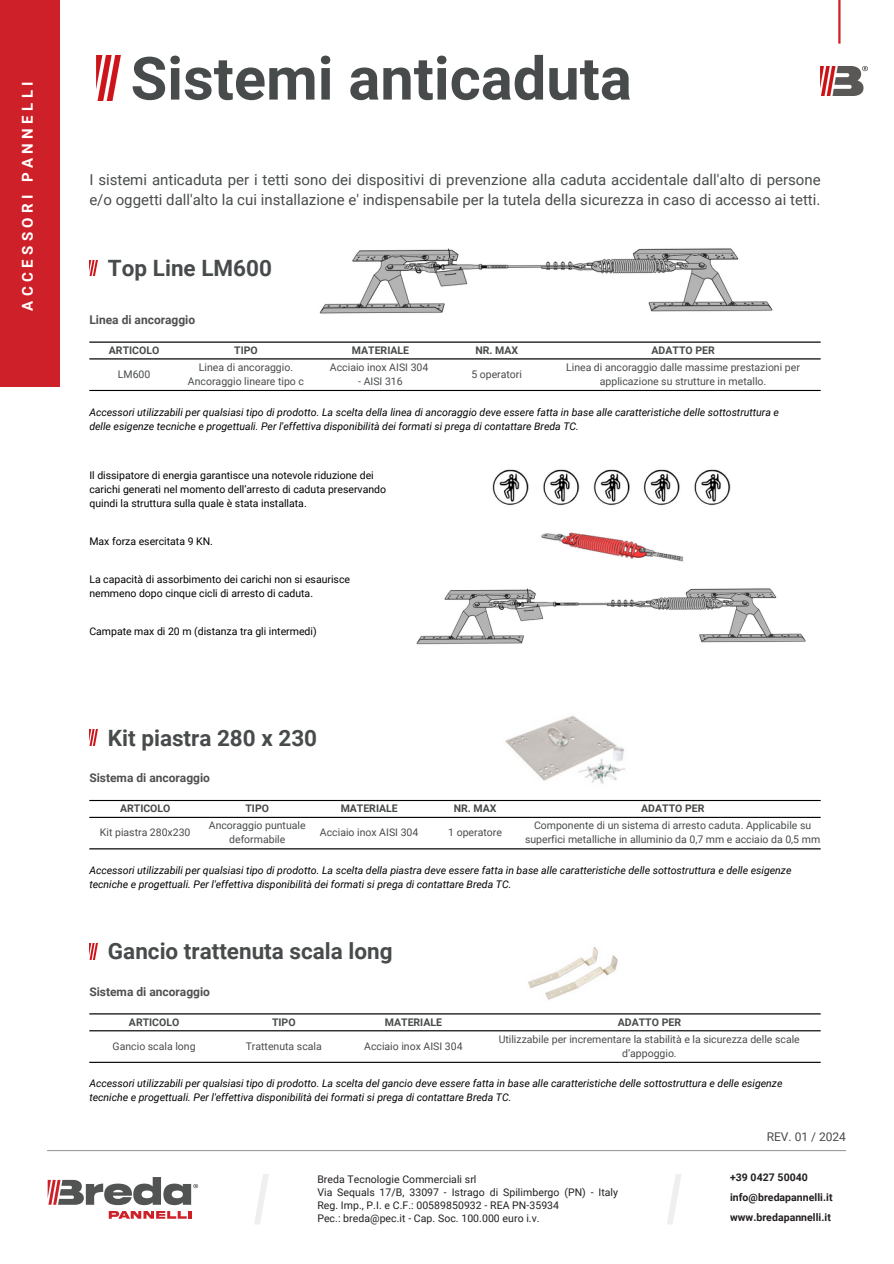
<style>
.page{position:relative;width:894px;height:1264px;background:#fff}
.page>*{position:absolute;margin:0;border:0;box-sizing:border-box;transform-origin:0 0}
.t1{font:700 59.55px "Roboto";color:#484b4c}
.t2{font:700 22.5px "Roboto";color:#484b4c}
.t3{font:15px/20.2px "Roboto";color:#484b4c}
.t4{font:700 15px "Roboto";letter-spacing:.295em;color:#fff}
.t5{font:700 12px "Roboto";color:#505050}
.t6{font:12px "Roboto";color:#484b4c}
.t7{font:italic 10.5px/14px "Roboto";color:#000}
.t8{font:10.5px/14px "Roboto";color:#484b4c;text-align:center}
.t9{font:10.5px/14px "Roboto";color:#000}
.t10{font:10.5px/13.2px "Roboto";letter-spacing:.005em;color:#231f20}
.t11{font:700 10.5px "Roboto";color:#484b4c}
.t12{font:700 10.5px/20.1px "Roboto";letter-spacing:.005em;color:#231f20}
</style>
<div class="page">
<div style="left:0;top:0;width:60px;height:387px;background:#ce2028"></div>
<hr style="left:838px;top:0;width:2px;height:44px;background:#cf2028">
<img style="left:820px;top:66px;width:47px;height:29px">
<svg style="left:48px;top:1177px;width:150px;height:41px"></svg>
<svg style="left:254px;top:1174px;width:15px;height:50px"></svg>
<svg style="left:667px;top:1174px;width:14px;height:50px"></svg>
<hr style="left:47px;top:1149px;width:798px;height:2px;background:#9d9d9c">
<img style="left:97px;top:56px;width:23px;height:45px">
<img style="left:89px;top:260px;width:8px;height:16px">
<hr style="left:89px;top:341px;width:731px;height:1px;background:#000">
<hr style="left:89px;top:358px;width:731px;height:1px;background:#000">
<hr style="left:89px;top:390px;width:731px;height:1px;background:#000">
<img style="left:492px;top:469px;width:239px;height:37px">
<img style="left:541px;top:532px;width:143px;height:30px">
<img style="left:416px;top:588px;width:390px;height:57px">
<img style="left:319px;top:248px;width:454px;height:66px">
<img style="left:89px;top:729px;width:8px;height:16px">
<hr style="left:89px;top:800px;width:731px;height:1px;background:#000">
<hr style="left:89px;top:816px;width:731px;height:2px;background:#000">
<hr style="left:89px;top:848px;width:731px;height:1px;background:#000">
<img style="left:505px;top:715px;width:120px;height:69px">
<img style="left:89px;top:943px;width:8px;height:16px">
<hr style="left:89px;top:1013px;width:731px;height:1px;background:#000">
<hr style="left:89px;top:1030px;width:731px;height:1px;background:#000">
<hr style="left:89px;top:1061px;width:731px;height:1px;background:#000">
<img style="left:528px;top:946px;width:90px;height:54px">
<p class="t4" style="left:19px;top:311px;width:231px;rotate:-90deg">ACCESSORI PANNELLI</p>
<p class="t1" style="left:131px;top:44px;width:502px">Sistemi anticaduta</p>
<p class="t3" style="left:89px;top:170px;width:732px">I sistemi anticaduta per i tetti sono dei dispositivi di prevenzione alla caduta accidentale dall'alto di persone e/o oggetti dall'alto la cui installazione e' indispensabile per la tutela della sicurezza in caso di accesso ai tetti.</p>
<p class="t2" style="left:108px;top:255px;width:165px">Top Line LM600</p>
<p class="t5" style="left:89px;top:313px;width:107px">Linea di ancoraggio</p>
<p class="t11" style="left:109px;top:344px;width:52px">ARTICOLO</p>
<h4 class="t11" style="left:234px;top:344px;width:25px">TIPO</h4>
<p class="t11" style="left:352px;top:344px;width:59px">MATERIALE</p>
<h2 class="t11" style="left:475px;top:344px;width:44px">NR. MAX</h2>
<p class="t11" style="left:651px;top:344px;width:65px">ADATTO PER</p>
<p class="t8" style="left:118px;top:367px;width:34px">LM600</p>
<p class="t8" style="left:188px;top:360px;width:118px">Linea di ancoraggio.<br>Ancoraggio lineare tipo c</p>
<p class="t8" style="left:330px;top:360px;width:100px">Acciaio inox AISI 304</p>
<p class="t8" style="left:471px;top:367px;width:52px">5 operatori</p>
<p class="t8" style="left:566px;top:360px;width:235px">Linea di ancoraggio dalle massime prestazioni per applicazione su strutture in metallo.</p>
<p class="t8" style="left:358px;top:374px;width:46px">- AISI 316</p>
<p class="t7" style="left:89px;top:405px;width:691px">Accessori utilizzabili per qualsiasi tipo di prodotto. La scelta della linea di ancoraggio deve essere fatta in base alle caratteristiche delle sottostruttura e delle esigenze tecniche e progettuali. Per l'effettiva disponibilità dei formati si prega di contattare Breda TC.</p>
<p class="t9" style="left:89px;top:469px;width:298px">Il dissipatore di energia garantisce una notevole riduzione dei carichi generati nel momento dell’arresto di caduta preservando quindi la struttura sulla quale è stata installata.</p>
<h2 class="t9" style="left:89px;top:534px;width:125px">Max forza esercitata 9 KN.</h2>
<p class="t9" style="left:89px;top:572px;width:262px">La capacità di assorbimento dei carichi non si esaurisce nemmeno dopo cinque cicli di arresto di caduta.</p>
<p class="t9" style="left:89px;top:624px;width:229px">Campate max di 20 m (distanza tra gli intermedi)</p>
<p class="t2" style="left:108px;top:725px;width:210px">Kit piastra 280 x 230</p>
<p class="t5" style="left:89px;top:771px;width:122px">Sistema di ancoraggio</p>
<p class="t11" style="left:120px;top:802px;width:52px">ARTICOLO</p>
<p class="t11" style="left:245px;top:802px;width:25px">TIPO</p>
<p class="t11" style="left:340px;top:802px;width:59px">MATERIALE</p>
<p class="t11" style="left:453px;top:802px;width:44px">NR. MAX</p>
<p class="t11" style="left:641px;top:802px;width:65px">ADATTO PER</p>
<p class="t8" style="left:100px;top:825px;width:92px">Kit piastra 280x230</p>
<p class="t8" style="left:209px;top:818px;width:98px">Ancoraggio puntuale deformabile</p>
<p class="t8" style="left:320px;top:825px;width:100px">Acciaio inox AISI 304</p>
<p class="t8" style="left:448px;top:825px;width:55px">1 operatore</p>
<p class="t8" style="left:525px;top:818px;width:296px">Componente di un sistema di arresto caduta. Applicabile su superfici metalliche in alluminio da 0,7 mm e acciaio da 0,5 mm</p>
<p class="t7" style="left:89px;top:863px;width:703px">Accessori utilizzabili per qualsiasi tipo di prodotto. La scelta della piastra deve essere fatta in base alle caratteristiche delle sottostruttura e delle esigenze tecniche e progettuali. Per l'effettiva disponibilità dei formati si prega di contattare Breda TC.</p>
<p class="t2" style="left:108px;top:938px;width:286px">Gancio trattenuta scala long</p>
<p class="t5" style="left:89px;top:984px;width:122px">Sistema di ancoraggio</p>
<p class="t11" style="left:129px;top:1016px;width:52px">ARTICOLO</p>
<p class="t11" style="left:272px;top:1016px;width:25px">TIPO</p>
<p class="t11" style="left:385px;top:1016px;width:59px">MATERIALE</p>
<p class="t11" style="left:617px;top:1016px;width:65px">ADATTO PER</p>
<p class="t8" style="left:113px;top:1039px;width:84px">Gancio scala long</p>
<p class="t8" style="left:246px;top:1039px;width:78px">Trattenuta scala</p>
<p class="t8" style="left:364px;top:1039px;width:100px">Acciaio inox AISI 304</p>
<h5 class="t8" style="left:498px;top:1032px;width:302px">Utilizzabile per incrementare la stabilità e la sicurezza delle scale d’appoggio.</h5>
<p class="t7" style="left:89px;top:1076px;width:694px">Accessori utilizzabili per qualsiasi tipo di prodotto. La scelta del gancio deve essere fatta in base alle caratteristiche delle sottostruttura e delle esigenze tecniche e progettuali. Per l'effettiva disponibilità dei formati si prega di contattare Breda TC.</p>
<p class="t10" style="left:317px;top:1172px;width:161px">Breda Tecnologie Commerciali srl</p>
<p class="t10" style="left:317px;top:1185px;width:302px">Via Sequals 17/B, 33097 - Istrago di Spilimbergo (PN) - Italy<br>Reg. Imp., P.I. e C.F.: 00589850932 - REA PN-35934</p>
<p class="t10" style="left:317px;top:1211px;width:224px">Pec.: breda@pec.it - Cap. Soc. 100.000 euro i.v.</p>
<p class="t6" style="left:766px;top:1130px;width:81px">REV. 01 / 2024</p>
<p class="t12" style="left:729px;top:1167px;width:104px">+39 0427 50040 info@bredapannelli.it www.bredapannelli.it</p>
</div>
